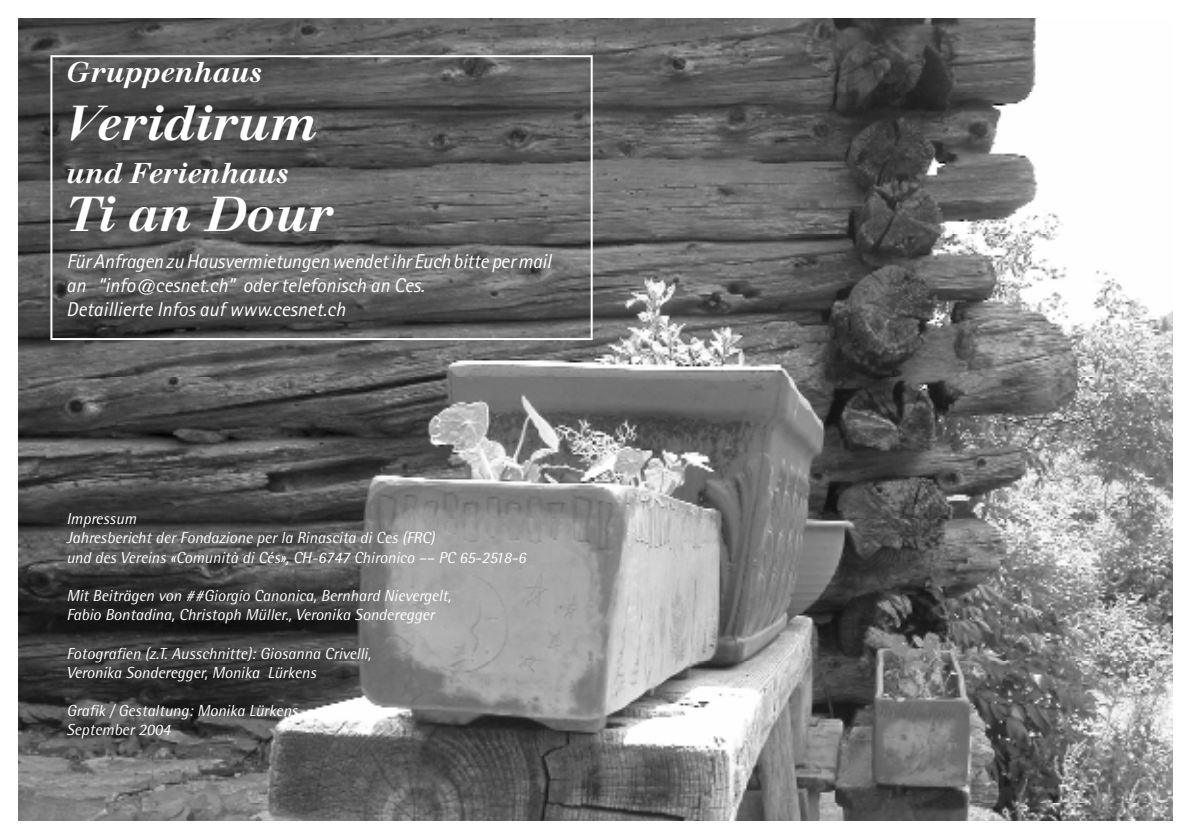
<style>
.page{position:relative;width:1191px;height:839px;background:#fff}
.page>*{position:absolute;margin:0;border:0;box-sizing:border-box;transform-origin:0 0}
.t1{font:italic 700 48px "Walbaum";letter-spacing:-.005em;color:#fff}
.t2{font:italic 700 28px "Walbaum";letter-spacing:-.005em;color:#fff}
.t3{font:italic 20px/24px "Rotis Sans Serif";letter-spacing:-.005em;color:#fff}
.t4{font:italic 16px/19.2px "Rotis Semi Sans";color:#fff}
</style>
<div class="page">
<img style="left:18px;top:18px;width:1154px;height:802px">
<svg style="left:50px;top:55px;width:542px;height:285px;background:#5c5c5c"></svg>
<h2 class="t2" style="left:66px;top:62px;width:197px">Gruppenhaus</h2>
<h1 class="t1" style="left:66px;top:105px;width:253px">Veridirum</h1>
<h2 class="t2" style="left:66px;top:163px;width:224px">und Ferienhaus</h2>
<h1 class="t1" style="left:66px;top:196px;width:269px">Ti an Dour</h1>
<p class="t3" style="left:66px;top:251px;width:486px">FürAnfragen zu Hausvermietungenwendet ihr Euch bitte permail an “info@cesnet.ch” oder telefonisch an Ces.<br>Detaillierte Infos auf www.cesnet.ch</p>
<p class="t4" style="left:66px;top:511px;width:461px">Impressum<br>Jahresbericht der Fondazione per la Rinascita di Ces (FRC)<br>und des Vereins «Comunità di Cés», CH-6747 Chironico –– PC 65-2518-6</p>
<p class="t4" style="left:66px;top:587px;width:386px">Mit Beiträgen von ##Giorgio Canonica, Bernhard Nievergelt,<br>Fabio Bontadina, Christoph Müller., Veronika Sonderegger</p>
<p class="t4" style="left:66px;top:645px;width:306px">Fotografien (z.T. Ausschnitte): Giosanna Crivelli,<br>Veronika Sonderegger, Monika Lürkens</p>
<p class="t4" style="left:66px;top:703px;width:233px">Grafik / Gestaltung: Monika Lürkens<br>September 2004</p>
</div>
